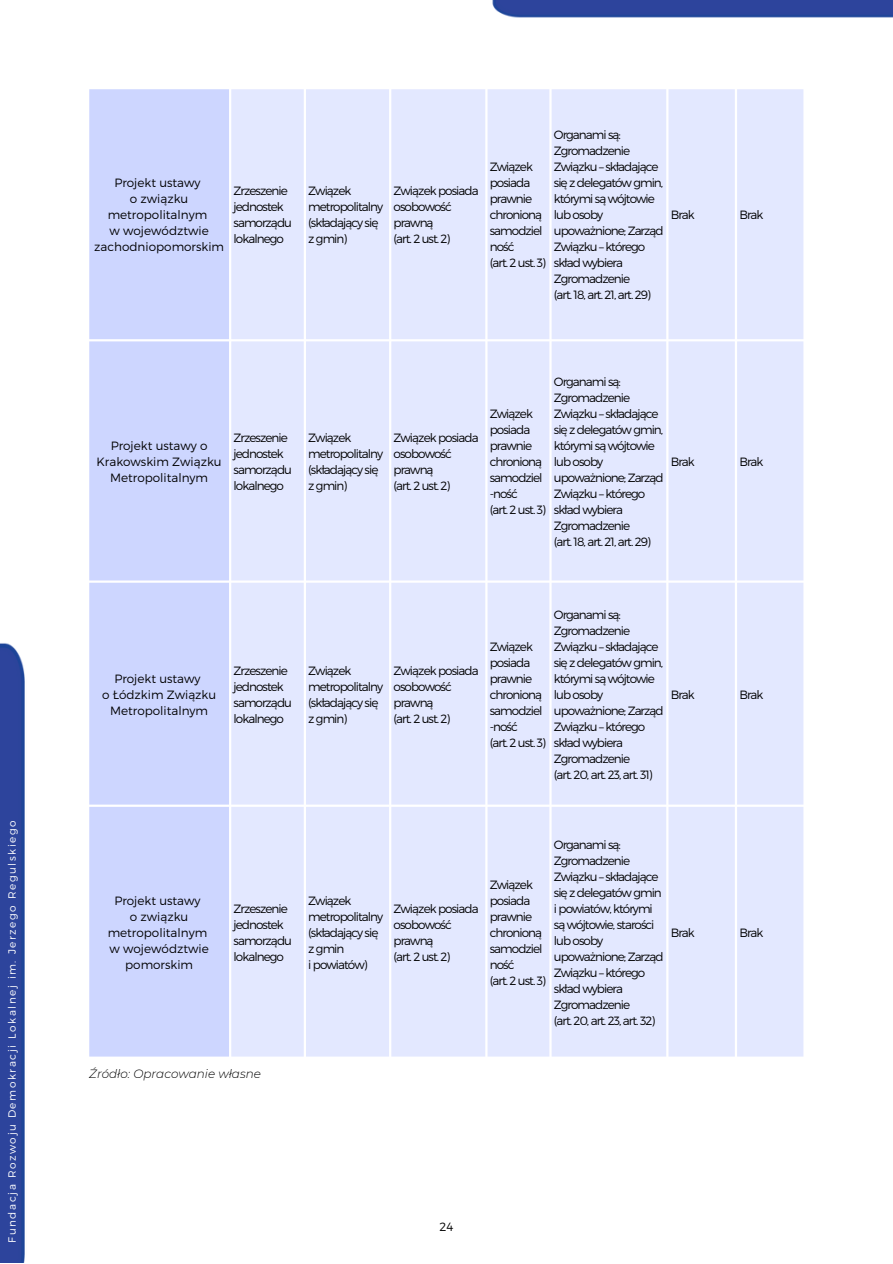
<style>
.page{position:relative;width:893px;height:1264px;background:#fff}
.page>*{position:absolute;margin:0;border:0;box-sizing:border-box;transform-origin:0 0}
.t1{font:300 12px/16px "Montserrat";letter-spacing:-.08em;color:#000}
.t2{font:300 12px/16px "Montserrat";color:#000;text-align:center}
.t3{font:italic 300 12px "Montserrat";color:#000}
.t4{font:300 10.5px "Montserrat";letter-spacing:.15em;color:#fff}
</style>
<div class="page">
<div style="left:89px;top:89px;width:140px;height:967px;background:#cdd6ff"></div>
<div style="left:231px;top:89px;width:572px;height:967px;background:#e3e8ff"></div>
<img style="left:0;top:643px;width:25px;height:619px">
<img style="left:492px;top:0;width:400px;height:18px">
<p class="t4" style="left:5px;top:1242px;width:424px;rotate:-90deg">Fundacja Rozwoju Demokracji Lokalnej im. Jerzego Regulskiego</p>
<p class="t2" style="left:94px;top:174px;width:131px">Projekt ustawy<br>o związku metropolitalnym<br>w województwie zachodniopomorskim</p>
<p class="t1" style="left:233px;top:182px;width:60px">Zrzeszenie jednostek samorządu lokalnego</p>
<p class="t1" style="left:308px;top:182px;width:76px">Związek metropolitalny (składający się z gmin)</p>
<p class="t1" style="left:393px;top:182px;width:86px">Związek posiada osobowość prawną<br>(art. 2 ust. 2)</p>
<p class="t1" style="left:489px;top:158px;width:58px">Związek posiada prawnie chronioną samodziel ność<br>(art. 2 ust. 3)</p>
<p class="t1" style="left:554px;top:127px;width:111px">Organami są:<br>Zgromadzenie<br>Związku – składające się z delegatów gmin, którymi są wójtowie lub osoby upoważnione; Zarząd<br>Związku – którego skład wybiera<br>Zgromadzenie<br>(art. 18, art. 21, art. 29)</p>
<p class="t1" style="left:670px;top:206px;width:26px">Brak</p>
<p class="t1" style="left:739px;top:206px;width:26px">Brak</p>
<p class="t2" style="left:97px;top:437px;width:127px">Projekt ustawy o<br>Krakowskim Związku<br>Metropolitalnym</p>
<p class="t1" style="left:233px;top:429px;width:60px">Zrzeszenie jednostek samorządu lokalnego</p>
<p class="t1" style="left:308px;top:429px;width:76px">Związek metropolitalny (składający się z gmin)</p>
<p class="t1" style="left:393px;top:429px;width:86px">Związek posiada osobowość prawną<br>(art. 2 ust. 2)</p>
<p class="t1" style="left:489px;top:405px;width:58px">Związek posiada prawnie chronioną samodziel -ność<br>(art. 2 ust. 3)</p>
<p class="t1" style="left:554px;top:373px;width:111px">Organami są:<br>Zgromadzenie<br>Związku – składające się z delegatów gmin, którymi są wójtowie lub osoby upoważnione; Zarząd<br>Związku – którego skład wybiera<br>Zgromadzenie<br>(art. 18, art. 21, art. 29)</p>
<p class="t1" style="left:670px;top:453px;width:26px">Brak</p>
<p class="t1" style="left:739px;top:453px;width:26px">Brak</p>
<p class="t2" style="left:102px;top:670px;width:116px">Projekt ustawy<br>o Łódzkim Związku<br>Metropolitalnym</p>
<p class="t1" style="left:233px;top:662px;width:60px">Zrzeszenie jednostek samorządu lokalnego</p>
<p class="t1" style="left:308px;top:662px;width:76px">Związek metropolitalny (składający się z gmin)</p>
<p class="t1" style="left:393px;top:662px;width:86px">Związek posiada osobowość prawną<br>(art. 2 ust. 2)</p>
<p class="t1" style="left:489px;top:638px;width:58px">Związek posiada prawnie chronioną samodziel -ność<br>(art. 2 ust. 3)</p>
<p class="t1" style="left:554px;top:606px;width:111px">Organami są:<br>Zgromadzenie<br>Związku – składające się z delegatów gmin, którymi są wójtowie lub osoby upoważnione; Zarząd<br>Związku – którego skład wybiera<br>Zgromadzenie<br>(art. 20, art. 23, art. 31)</p>
<p class="t1" style="left:670px;top:686px;width:26px">Brak</p>
<p class="t1" style="left:739px;top:686px;width:26px">Brak</p>
<p class="t2" style="left:108px;top:892px;width:102px">Projekt ustawy<br>o związku metropolitalnym w województwie pomorskim</p>
<p class="t1" style="left:233px;top:900px;width:60px">Zrzeszenie jednostek samorządu lokalnego</p>
<p class="t1" style="left:308px;top:892px;width:76px">Związek metropolitalny (składający się z gmin<br>i powiatów)</p>
<p class="t1" style="left:393px;top:900px;width:86px">Związek posiada osobowość prawną<br>(art. 2 ust. 2)</p>
<p class="t1" style="left:489px;top:876px;width:58px">Związek posiada prawnie chronioną samodziel ność<br>(art. 2 ust. 3)</p>
<p class="t1" style="left:554px;top:836px;width:111px">Organami są:<br>Zgromadzenie<br>Związku – składające się z delegatów gmin i powiatów, którymi są wójtowie, starości lub osoby upoważnione; Zarząd<br>Związku – którego skład wybiera<br>Zgromadzenie<br>(art. 20, art. 23, art. 32)</p>
<p class="t1" style="left:670px;top:924px;width:26px">Brak</p>
<p class="t1" style="left:739px;top:924px;width:26px">Brak</p>
<p class="t3" style="left:89px;top:1066px;width:173px">Źródło: Opracowanie własne</p>
<p class="t1" style="left:439px;top:1217px;width:15px">24</p>
</div>
